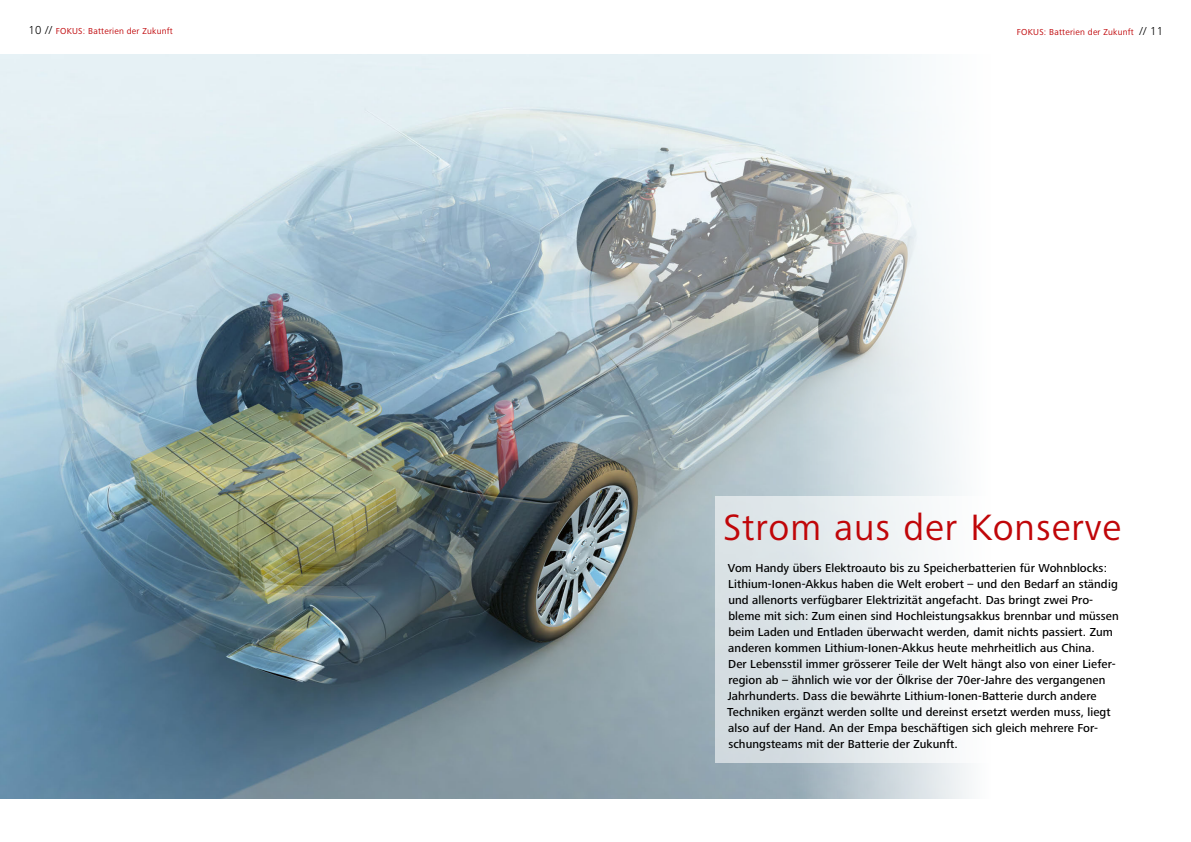
<style>
.page{position:relative;width:1191px;height:842px;background:#fff}
.page>*{position:absolute;margin:0;border:0;box-sizing:border-box;transform-origin:0 0}
.t1{font:38px "Frutiger Next Pro";letter-spacing:.025em;color:#c00609}
.t2{font:500 12px/16px "Frutiger Next Pro";letter-spacing:.005em;color:#000}
.t3{font:9px "Frutiger Next Pro";letter-spacing:.025em;color:#c00609}
.s1{font-weight:300;font-size:12px;color:#000}
</style>
<div class="page">
<img style="left:0;top:55px;width:970px;height:744px">
<div style="left:715px;top:496px;width:476px;height:267px;background:linear-gradient(to right,#d8e0e4,#fff)"></div>
<p class="t3" style="left:28px;top:26px;width:146px"><span class="s1">10 //</span> FOKUS: Batterien der Zukunft</p>
<p class="t3" style="left:1017px;top:27px;width:148px">FOKUS: Batterien der Zukunft <span class="s1">// 11</span></p>
<h1 class="t1" style="left:723px;top:505px;width:399px">Strom aus der Konserve</h1>
<p class="t2" style="left:727px;top:560px;width:393px">Vom Handy übers Elektroauto bis zu Speicherbatterien für Wohnblocks:<br>Lithium-Ionen-Akkus haben die Welt erobert – und den Bedarf an ständig und allenorts verfügbarer Elektrizität angefacht. Das bringt zwei Pro&shy;bleme mit sich: Zum einen sind Hochleistungsakkus brennbar und müssen beim Laden und Entladen überwacht werden, damit nichts passiert. Zum anderen kommen Lithium-Ionen-Akkus heute mehrheitlich aus China.<br>Der Lebensstil immer grösserer Teile der Welt hängt also von einer Liefer&shy;region ab – ähnlich wie vor der Ölkrise der 70er-Jahre des vergangenen Jahrhunderts. Dass die bewährte Lithium-Ionen-Batterie durch andere Techniken ergänzt werden sollte und dereinst ersetzt werden muss, liegt also auf der Hand. An der Empa beschäftigen sich gleich mehrere For&shy;schungsteams mit der Batterie der Zukunft.</p>
</div>
